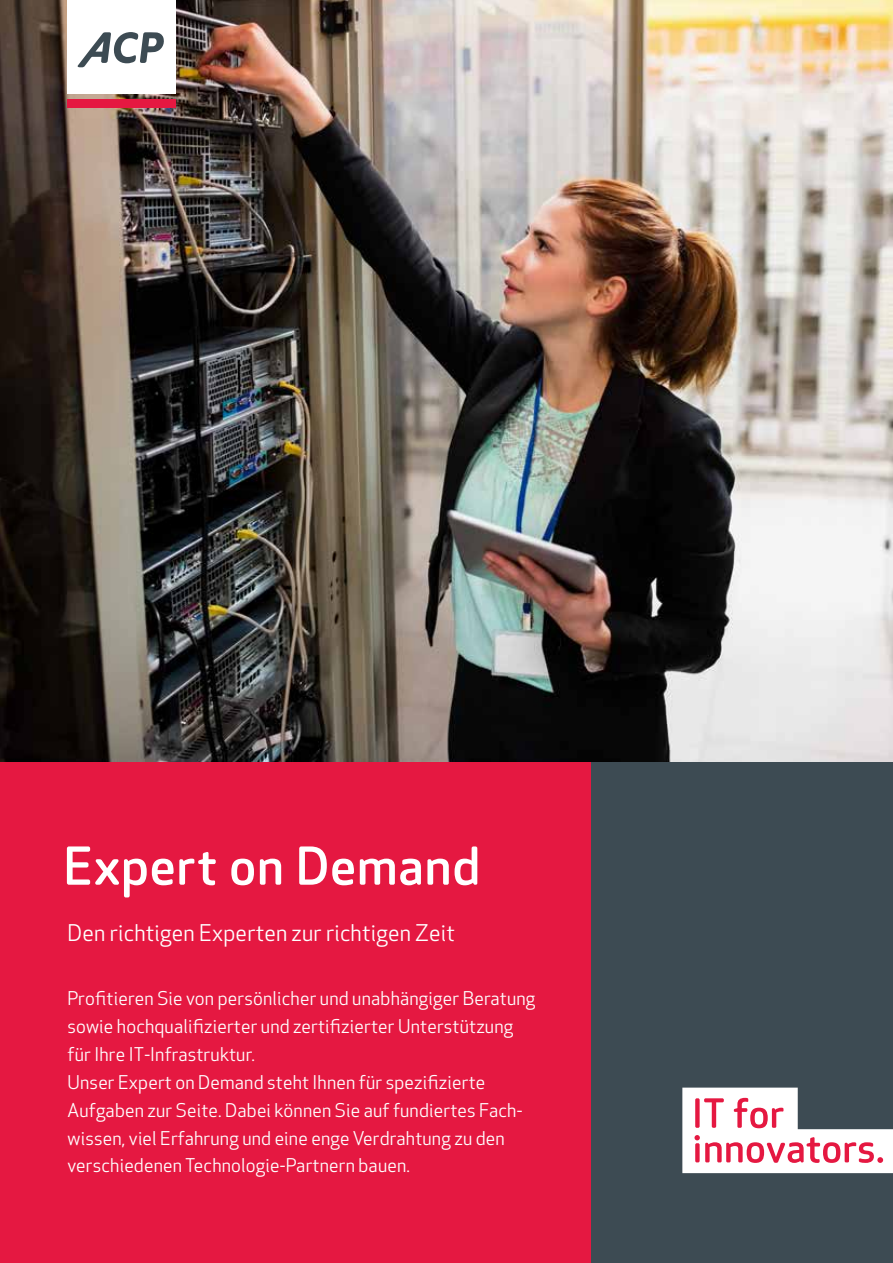
<style>
.page{position:relative;width:893px;height:1263px;background:#fff}
.page>*{position:absolute;margin:0;border:0;box-sizing:border-box;transform-origin:0 0}
.t1{font:500 51px "Apex Rounded";letter-spacing:.02em;color:#fff}
.t2{font:22.5px "Apex New";letter-spacing:.01em;color:#fff}
.t3{font:18.6px/27.9px "Apex New";letter-spacing:.01em;color:#fff}
</style>
<div class="page">
<div style="left:0;top:762px;width:591px;height:501px;background:#e51841"></div>
<div style="left:591px;top:762px;width:302px;height:501px;background:#3d4b53"></div>
<svg style="left:682px;top:1087px;width:211px;height:86px"></svg>
<img style="left:0;top:0;width:893px;height:762px">
<div style="left:68px;top:100px;width:108px;height:8px;background:#e51841"></div>
<div style="left:68px;top:0;width:108px;height:94px;background:#fff"></div>
<svg style="left:77px;top:32px;width:87px;height:35px"></svg>
<h1 class="t1" style="left:64px;top:837px;width:418px">Expert on Demand</h1>
<p class="t2" style="left:68px;top:918px;width:389px">Den richtigen Experten zur richtigen Zeit</p>
<p class="t3" style="left:68px;top:984px;width:469px">Profitieren Sie von persönlicher und unabhängiger Beratung sowie hochqualifizierter und zertifizierter Unterstützung für Ihre IT-Infrastruktur.<br>Unser Expert on Demand steht Ihnen für spezifizierte Aufgaben zur Seite. Dabei können Sie auf fundiertes Fach&shy;wissen, viel Erfahrung und eine enge Verdrahtung zu den verschiedenen Technologie-Partnern bauen.</p>
</div>
